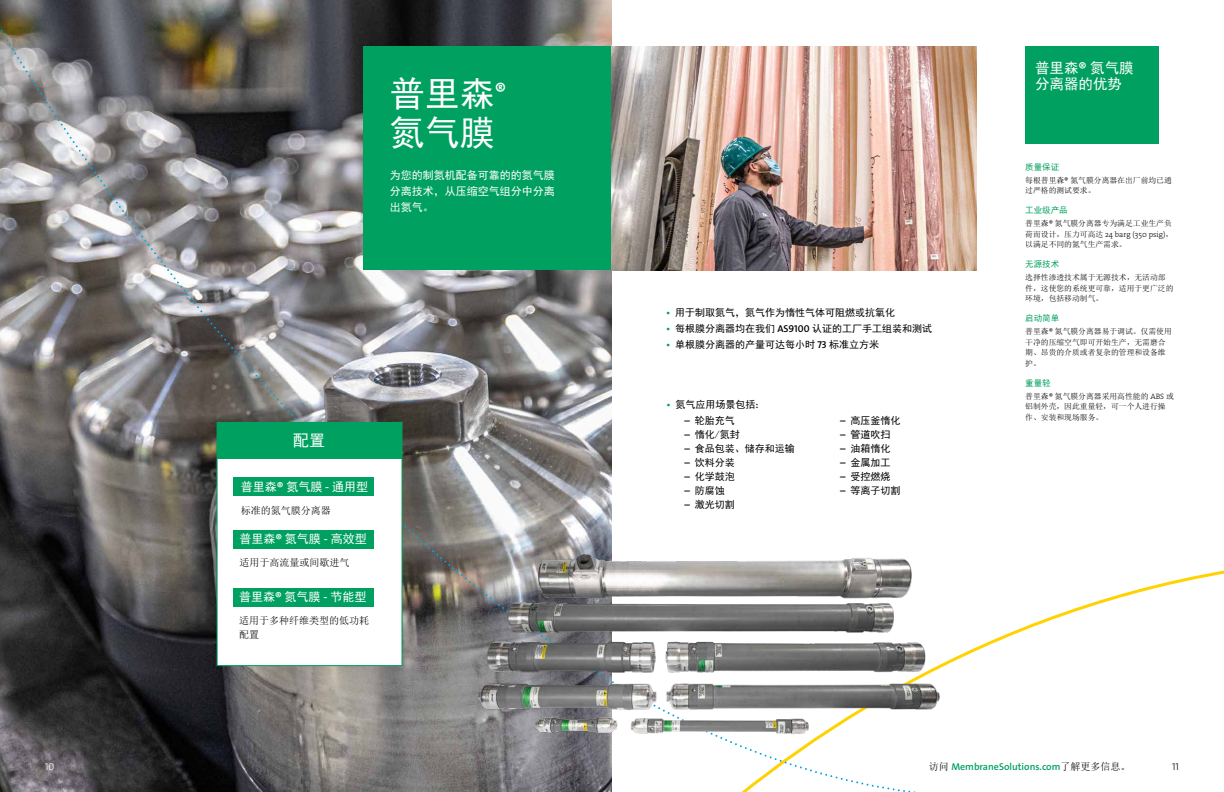
<style>
.page{position:relative;width:1224px;height:792px;background:#fff}
.page>*{position:absolute;margin:0;border:0;box-sizing:border-box;transform-origin:0 0}
.t1{font:35px/39px "Sim Hei";color:#fff}
.t2{font:16px "Sim Hei";color:#fff}
.t3{font:14.5px/16px "Sim Hei";color:#fff}
.t4{font:12px "Sim Hei";color:#fff}
.t5{font:11px/16px "Sim Hei";color:#fff;text-align:justify}
.t6{font:10px "Sim Hei";color:#000}
.t7{font:10px/14px "Sim Sun";color:#000}
.t8{font:600 10px "The Sans LF";color:#00a160}
.t9{font:300 10px "The Sans LF";color:#fff}
.t10{font:300 10px "The Sans LF";color:#000}
.t11{font:8.5px "Sim Hei";color:#00a160}
.t12{font:7.8px/10.8px "Sim Sun";color:#000}
.t13{font:7.8px "The Serif HP3 Lig";color:#000}
.s1{font-family:"The Sans LF";font-weight:600}
.s2{font-family:"The Serif HP3 Lig"}
.s3{font-family:"Sim Sun"}
.s4{font-family:"The Sans LF";font-weight:600;color:#00a160}
.s5{font-family:"Sim Sun";font-weight:400;color:#000}
</style>
<div class="page">
<svg style="left:0;top:761px;width:916px;height:31px"></svg>
<img style="left:0;top:2px;width:1203px;height:759px">
<img style="left:478px;top:554px;width:461px;height:190px">
<div style="left:976px;top:756px;width:248px;height:36px;background:#fff"></div>
<div style="left:217px;top:422px;width:185px;height:244px;background:#fff;border:1px solid #00a160"></div>
<div style="left:217px;top:422px;width:185px;height:37px;background:#00a160"></div>
<div style="left:234px;top:477px;width:140px;height:19px;background:#00a160"></div>
<div style="left:234px;top:530px;width:140px;height:19px;background:#00a160"></div>
<div style="left:234px;top:588px;width:140px;height:19px;background:#00a160"></div>
<div style="left:1025px;top:46px;width:133px;height:98px;background:#00a160"></div>
<p class="t9" style="left:45px;top:761px;width:11px">10</p>
<h1 class="t1" style="left:390px;top:75px;width:118px">普里森<sup>®</sup>氮气膜</h1>
<h3 class="t5" style="left:390px;top:167px;width:166px">为您的制氮机配备可靠的的氮气膜分离技术，从压缩空气组分中分离出氮气。</h3>
<h2 class="t2" style="left:293px;top:432px;width:33px">配置</h2>
<h3 class="t4" style="left:241px;top:480px;width:129px">普里森<span class="s1">®</span> 氮气膜 <span class="s1">-</span> 通用型</h3>
<p class="t7" style="left:241px;top:503px;width:91px">标准的氮气膜分离器</p>
<h3 class="t4" style="left:239px;top:533px;width:129px">普里森<span class="s1">®</span> 氮气膜 <span class="s1">-</span> 高效型</h3>
<p class="t7" style="left:239px;top:556px;width:111px">适用于高流量或间歇进气</p>
<h3 class="t4" style="left:239px;top:591px;width:129px">普里森<span class="s1">®</span> 氮气膜 <span class="s1">-</span> 节能型</h3>
<p class="t7" style="left:239px;top:614px;width:131px">适用于多种纤维类型的低功耗配置</p>
<h3 class="t3" style="left:1035px;top:60px;width:100px">普里森<span class="s1">®</span> 氮气膜分离器的优势</h3>
<p class="t11" style="left:1025px;top:163px;width:35px">质量保证</p>
<p class="t12" style="left:1025px;top:175px;width:148px">每根普里森<span class="s2">®</span> 氮气膜分离器在出厂前均已通过严格的测试要求。</p>
<p class="t11" style="left:1025px;top:206px;width:44px">工业级产品</p>
<p class="t12" style="left:1025px;top:218px;width:148px">普里森<span class="s2">®</span> 氮气膜分离器专为满足工业生产负</p>
<p class="t13" style="left:1025px;top:229px;width:149px"><span class="s3">荷而设计，压力可高达</span> 24 barg (350 psig)<span class="s3">，</span></p>
<p class="t12" style="left:1025px;top:239px;width:103px">以满足不同的氮气生产需求。</p>
<p class="t11" style="left:1025px;top:260px;width:35px">无源技术</p>
<p class="t12" style="left:1025px;top:272px;width:150px">选择性渗透技术属于无源技术，无活动部件，这使您的系统更可靠，适用于更广泛的环境，包括移动制气。</p>
<p class="t11" style="left:1025px;top:314px;width:35px">启动简单</p>
<p class="t12" style="left:1025px;top:326px;width:148px">普里森<span class="s2">®</span> 氮气膜分离器易于调试。仅需使用干净的压缩空气即可开始生产，无需磨合期、昂贵的介质或者复杂的管理和设备维护。</p>
<p class="t11" style="left:1025px;top:379px;width:27px">重量轻</p>
<p class="t12" style="left:1025px;top:391px;width:150px">普里森<span class="s2">®</span> 氮气膜分离器采用高性能的 <span class="s2">ABS</span> 或铝制外壳，因此重量轻，可一个人进行操</p>
<p class="t6" style="left:666px;top:308px;width:231px"><span class="s4">•</span> 用于制取氮气，氮气作为惰性气体可阻燃或抗氧化</p>
<p class="t6" style="left:666px;top:324px;width:268px"><span class="s4">•</span> 每根膜分离器均在我们 <span class="s1">AS9100</span> 认证的工厂手工组装和测试</p>
<p class="t6" style="left:666px;top:339px;width:215px"><span class="s4">•</span> 单根膜分离器的产量可达每小时 <span class="s1">73</span> 标准立方米</p>
<p class="t6" style="left:666px;top:399px;width:93px"><span class="s4">•</span> 氮气应用场景包括<span class="s1">:</span></p>
<p class="t6" style="left:684px;top:415px;width:52px"><span class="s1">–</span> 轮胎充气</p>
<p class="t6" style="left:684px;top:429px;width:57px"><span class="s1">–</span> 惰化/氮封</p>
<p class="t6" style="left:684px;top:443px;width:112px"><span class="s1">–</span> 食品包装、储存和运输</p>
<p class="t6" style="left:684px;top:457px;width:52px"><span class="s1">–</span> 饮料分装</p>
<p class="t6" style="left:684px;top:471px;width:52px"><span class="s1">–</span> 化学鼓泡</p>
<p class="t6" style="left:684px;top:485px;width:42px"><span class="s1">–</span> 防腐蚀</p>
<p class="t6" style="left:684px;top:499px;width:52px"><span class="s1">–</span> 激光切割</p>
<p class="t6" style="left:840px;top:415px;width:62px"><span class="s1">–</span> 高压釜惰化</p>
<p class="t12" style="left:1025px;top:412px;width:79px">作、安装和现场服务。</p>
<p class="t6" style="left:840px;top:429px;width:52px"><span class="s1">–</span> 管道吹扫</p>
<p class="t6" style="left:840px;top:443px;width:52px"><span class="s1">–</span> 油箱惰化</p>
<p class="t6" style="left:840px;top:457px;width:52px"><span class="s1">–</span> 金属加工</p>
<p class="t6" style="left:840px;top:471px;width:52px"><span class="s1">–</span> 受控燃烧</p>
<p class="t6" style="left:840px;top:485px;width:62px"><span class="s1">–</span> 等离子切割</p>
<p class="t8" style="left:929px;top:761px;width:203px"><span class="s5">访问</span> MembraneSolutions.com<span class="s5">了解更多信息。</span></p>
<p class="t10" style="left:1172px;top:761px;width:8px">11</p>
</div>
